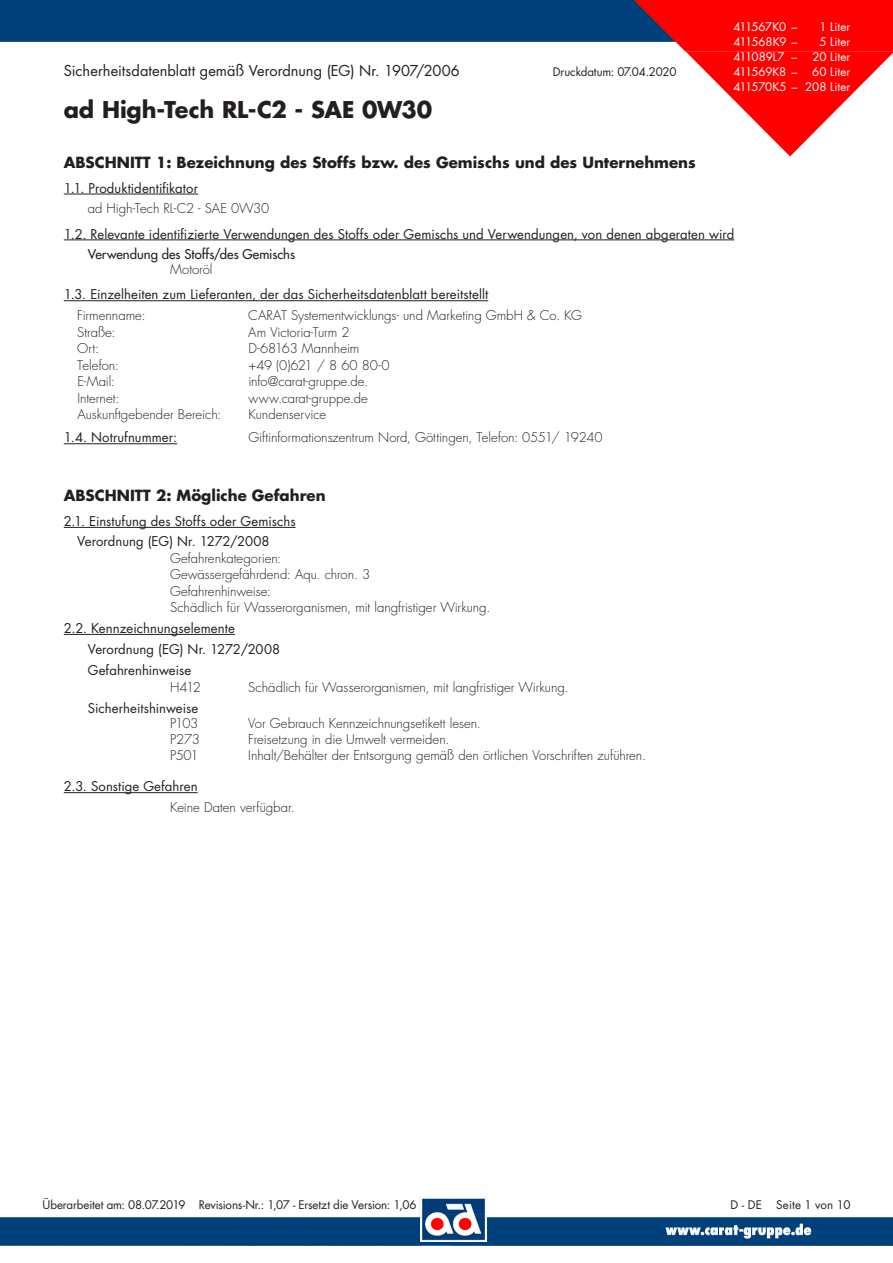
<style>
.page{position:relative;width:893px;height:1263px;background:#fff}
.page>*{position:absolute;margin:0;border:0;box-sizing:border-box;transform-origin:0 0}
.t1{font:700 22.5px "Futura Std";letter-spacing:-.01em;color:#231f20}
.t2{font:700 15px "Futura Std";color:#231f20}
.t3{font:14.7px "Futura Std";letter-spacing:.005em;color:#231f20}
.t4{font:300 13.2px/16.5px "Futura Std";letter-spacing:-.005em;color:#231f20}
.t5{font:13.2px/21px "Futura Std";letter-spacing:.005em;color:#231f20}
.t6{font:500 13.2px "Futura Std";letter-spacing:.005em;color:#231f20}
.t7{font:11.55px "Futura Std";letter-spacing:-.015em;color:#231f20}
.t8{font:11.55px/15px "Futura Std";color:#fff;text-align:right}
.t9{font:11.55px "Futura Std";letter-spacing:-.03em;color:#fff}
.t10{font:11.55px "Futura Std";letter-spacing:.01em;color:#231f20}
</style>
<div class="page">
<img style="left:0;top:0;width:893px;height:1246px">
<hr style="left:64px;top:194px;width:134px;height:1px;background:#231f20">
<hr style="left:64px;top:240px;width:670px;height:1px;background:#231f20">
<hr style="left:64px;top:300px;width:424px;height:1px;background:#231f20">
<hr style="left:64px;top:443px;width:113px;height:1px;background:#231f20">
<hr style="left:64px;top:527px;width:232px;height:1px;background:#231f20">
<hr style="left:64px;top:634px;width:171px;height:1px;background:#231f20">
<hr style="left:64px;top:792px;width:134px;height:1px;background:#231f20">
<p class="t3" style="left:64px;top:61px;width:398px">Sicherheitsdatenblatt gemäß Verordnung (EG) Nr. 1907/2006</p>
<p class="t7" style="left:553px;top:64px;width:125px">Druckdatum: 07.04.2020</p>
<p class="t9" style="left:733px;top:19px;width:65px">411567K0 –</p>
<p class="t8" style="left:819px;top:19px;width:33px">1 Liter</p>
<p class="t9" style="left:733px;top:34px;width:65px">411568K9 –</p>
<p class="t8" style="left:819px;top:34px;width:33px">5 Liter</p>
<p class="t8" style="left:733px;top:49px;width:65px">411089L7 –</p>
<p class="t8" style="left:812px;top:49px;width:40px">20 Liter</p>
<p class="t9" style="left:733px;top:64px;width:65px">411569K8 –</p>
<p class="t8" style="left:733px;top:64px;width:118px">60 Liter<br>411570K5 – 208 Liter</p>
<h1 class="t1" style="left:64px;top:95px;width:370px">ad High-Tech RL-C2 - SAE 0W30</h1>
<p class="t2" style="left:64px;top:152px;width:634px">ABSCHNITT 1: Bezeichnung des Stoffs bzw. des Gemischs und des Unternehmens</p>
<p class="t5" style="left:64px;top:177px;width:136px">1.1. Produktidentifikator</p>
<p class="t4" style="left:88px;top:201px;width:183px">ad High-Tech RL-C2 - SAE 0W30</p>
<p class="t5" style="left:64px;top:223px;width:672px">1.2. Relevante identifizierte Verwendungen des Stoffs oder Gemischs und Verwendungen, von denen abgeraten wird</p>
<p class="t6" style="left:88px;top:245px;width:209px">Verwendung des Stoffs/des Gemischs</p>
<p class="t4" style="left:170px;top:262px;width:44px">Motoröl</p>
<p class="t5" style="left:64px;top:284px;width:426px">1.3. Einzelheiten zum Lieferanten, der das Sicherheitsdatenblatt bereitstellt</p>
<p class="t4" style="left:77px;top:307px;width:70px">Firmenname:</p>
<p class="t4" style="left:248px;top:307px;width:335px">CARAT Systementwicklungs- und Marketing GmbH &amp; Co. KG</p>
<p class="t4" style="left:77px;top:324px;width:40px">Straße:</p>
<p class="t4" style="left:248px;top:324px;width:103px">Am Victoria-Turm 2</p>
<p class="t4" style="left:77px;top:340px;width:23px">Ort:</p>
<p class="t4" style="left:248px;top:340px;width:113px">D-68163 Mannheim</p>
<p class="t4" style="left:77px;top:357px;width:43px">Telefon:</p>
<p class="t4" style="left:248px;top:357px;width:143px">+49 (0)621 / 8 60 80-0</p>
<p class="t4" style="left:77px;top:373px;width:39px">E-Mail:</p>
<p class="t4" style="left:248px;top:373px;width:121px">info@carat-gruppe.de.</p>
<p class="t4" style="left:77px;top:390px;width:44px">Internet:</p>
<p class="t4" style="left:248px;top:390px;width:121px">www.carat-gruppe.de</p>
<p class="t4" style="left:77px;top:406px;width:145px">Auskunftgebender Bereich:</p>
<p class="t4" style="left:248px;top:406px;width:79px">Kundenservice</p>
<p class="t5" style="left:64px;top:427px;width:115px">1.4. Notrufnummer:</p>
<p class="t4" style="left:248px;top:430px;width:356px">Giftinformationszentrum Nord, Göttingen, Telefon: 0551/ 19240</p>
<p class="t2" style="left:64px;top:485px;width:263px">ABSCHNITT 2: Mögliche Gefahren</p>
<p class="t5" style="left:77px;top:511px;width:220px;line-height:20px;text-indent:-14px">2.1. Einstufung des Stoffs oder Gemischs<br>Verordnung (EG) Nr. 1272/2008</p>
<p class="t4" style="left:170px;top:550px;width:322px">Gefahrenkategorien:<br>Gewässergefährdend: Aqu. chron. 3<br>Gefahrenhinweise:<br>Schädlich für Wasserorganismen, mit langfristiger Wirkung.</p>
<p class="t5" style="left:88px;top:618px;width:194px;text-indent:-24px">2.2. Kennzeichnungselemente<br>Verordnung (EG) Nr. 1272/2008<br>Gefahrenhinweise</p>
<p class="t4" style="left:170px;top:679px;width:32px">H412</p>
<p class="t4" style="left:248px;top:679px;width:322px">Schädlich für Wasserorganismen, mit langfristiger Wirkung.</p>
<p class="t5" style="left:88px;top:697px;width:112px">Sicherheitshinweise</p>
<p class="t4" style="left:170px;top:716px;width:30px">P103</p>
<p class="t4" style="left:248px;top:716px;width:234px">Vor Gebrauch Kennzeichnungsetikett lesen.</p>
<p class="t4" style="left:170px;top:731px;width:31px">P273</p>
<p class="t4" style="left:248px;top:731px;width:203px">Freisetzung in die Umwelt vermeiden.</p>
<p class="t4" style="left:170px;top:747px;width:30px">P501</p>
<p class="t4" style="left:248px;top:747px;width:399px">Inhalt/Behälter der Entsorgung gemäß den örtlichen Vorschriften zuführen.</p>
<p class="t5" style="left:64px;top:776px;width:135px">2.3. Sonstige Gefahren</p>
<p class="t4" style="left:170px;top:800px;width:126px">Keine Daten verfügbar.</p>
<p class="t7" style="left:43px;top:1198px;width:375px">Überarbeitet am: 08.07.2019 Revisions-Nr.: 1,07 - Ersetzt die Version: 1,06</p>
<p class="t10" style="left:730px;top:1198px;width:121px">D - DE Seite 1 von 10</p>
</div>
